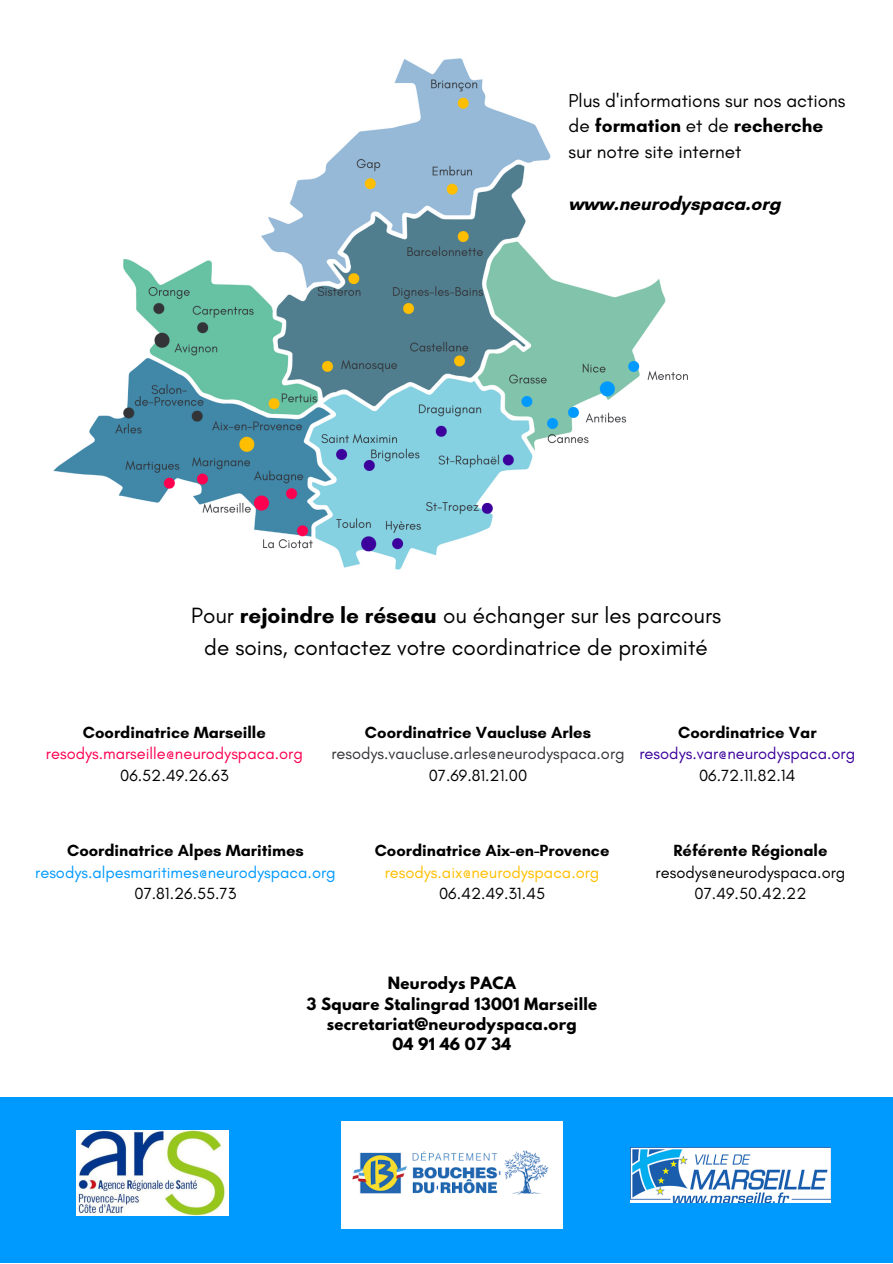
<style>
.page{position:relative;width:893px;height:1264px;background:#fff}
.page>*{position:absolute;margin:0;border:0;box-sizing:border-box;transform-origin:0 0}
.t1{font:22.5px/31.5px "Glacial Indifference";color:#000;text-align:center}
.t2{font:19.05px/25.8px "Glacial Indifference";color:#000}
.t3{font:700 19.05px "Glacial Indifference";color:#000}
.t4{font:700 16.5px "Glacial Indifference";color:#000}
.t5{font:16.5px/21.3px "Glacial Indifference";color:#000;text-align:center}
.t6{font:16.5px "Glacial Indifference";color:#333438}
.t7{font:16.5px "Glacial Indifference";color:#009aff}
.t8{font:16.5px "Glacial Indifference";color:#ff0051}
.t9{font:16.5px "Glacial Indifference";color:#ffbf00}
.t10{font:16.5px "Glacial Indifference";color:#3c009c}
.t11{font:700 15px/20.2px "League Spartan";letter-spacing:.02em;color:#000;text-align:center}
.s1{font-weight:700}
</style>
<div class="page">
<div style="left:0;top:1096px;width:892px;height:166px;background:#009aff"></div>
<img style="left:77px;top:1130px;width:151px;height:85px">
<img style="left:342px;top:1121px;width:220px;height:107px">
<img style="left:630px;top:1147px;width:200px;height:55px">
<img style="left:53px;top:58px;width:635px;height:512px">
<p class="t2" style="left:568px;top:87px;width:278px">Plus d'informations sur nos actions de <span class="s1">formation</span> et de <span class="s1">recherche </span>sur notre site internet</p>
<p class="t3" style="left:568px;top:192px;width:213px">www.neurodyspaca.org</p>
<h1 class="t1" style="left:191px;top:599px;width:531px">Pour <span class="s1">rejoindre le réseau</span> ou échanger sur les parcours de soins, contactez votre coordinatrice de proximité</h1>
<p class="t4" style="left:83px;top:722px;width:184px">Coordinatrice Marseille</p>
<p class="t8" style="left:46px;top:743px;width:258px">resodys.marseille@neurodyspaca.org</p>
<p class="t5" style="left:120px;top:764px;width:110px">06.52.49.26.63</p>
<p class="t4" style="left:365px;top:722px;width:227px">Coordinatrice Vaucluse Arles</p>
<p class="t6" style="left:331px;top:743px;width:295px">resodys.vaucluse.arles@neurodyspaca.org</p>
<p class="t5" style="left:428px;top:764px;width:100px">07.69.81.21.00</p>
<p class="t4" style="left:678px;top:722px;width:140px">Coordinatrice Var</p>
<p class="t10" style="left:639px;top:743px;width:217px">resodys.var@neurodyspaca.org</p>
<p class="t5" style="left:699px;top:764px;width:98px">06.72.11.82.14</p>
<p class="t4" style="left:67px;top:840px;width:238px">Coordinatrice Alpes Maritimes</p>
<p class="t7" style="left:35px;top:862px;width:302px">resodys.alpesmaritimes@neurodyspaca.org</p>
<p class="t5" style="left:134px;top:882px;width:103px">07.81.26.55.73</p>
<p class="t4" style="left:374px;top:840px;width:236px">Coordinatrice Aix-en-Provence</p>
<p class="t9" style="left:384px;top:862px;width:216px">resodys.aix@neurodyspaca.org</p>
<p class="t5" style="left:439px;top:882px;width:108px">06.42.49.31.45</p>
<p class="t4" style="left:673px;top:840px;width:155px">Référente Régionale</p>
<p class="t5" style="left:655px;top:861px;width:191px">resodys@neurodyspaca.org<br>07.49.50.42.22</p>
<p class="t11" style="left:306px;top:975px;width:292px">Neurodys PACA<br>3 Square Stalingrad 13001 Marseille secretariat@neurodyspaca.org<br>04 91 46 07 34</p>
</div>
